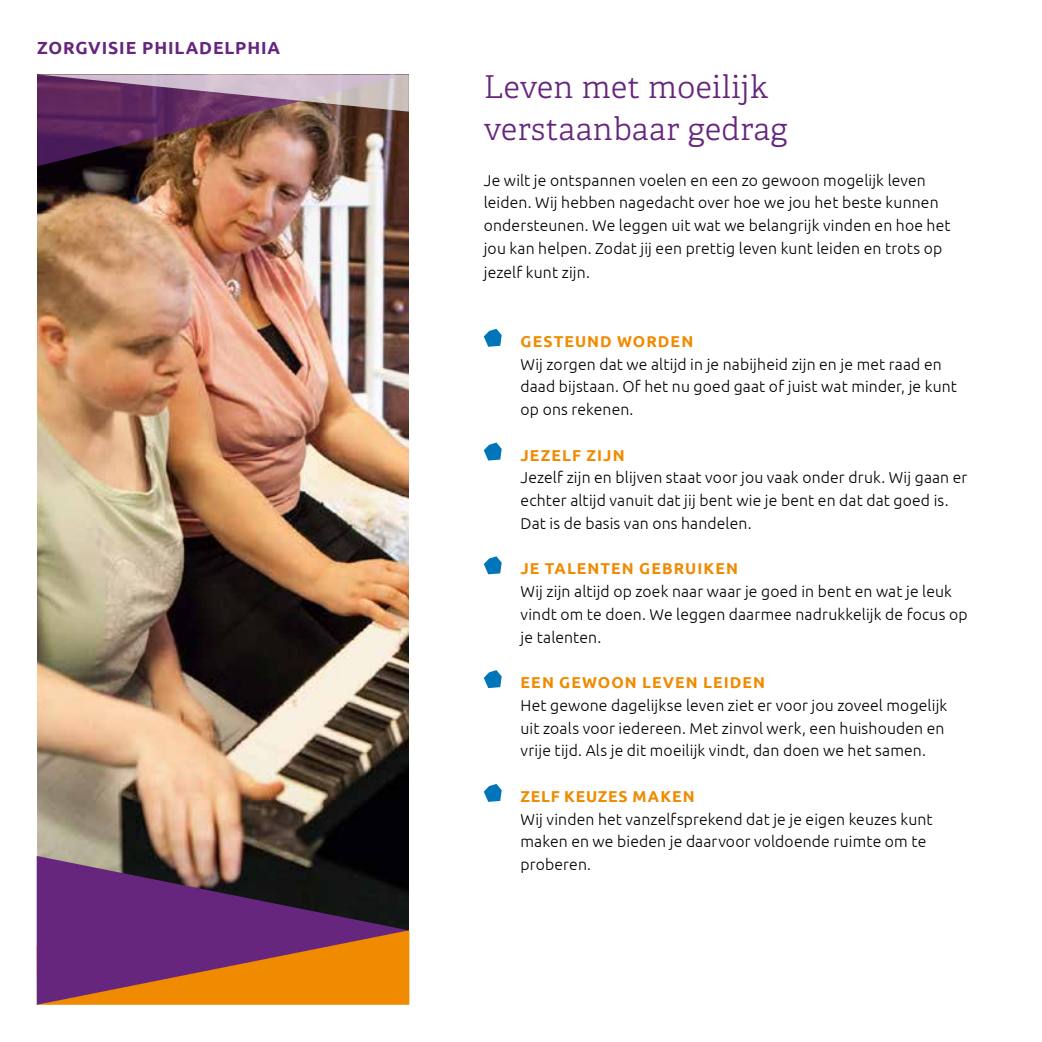
<style>
.page{position:relative;width:1042px;height:1042px;background:#fff}
.page>*{position:absolute;margin:0;border:0;box-sizing:border-box;transform-origin:0 0}
.t1{font:300 31.5px/42px "Adelle";letter-spacing:.015em;color:#66267e}
.t2{font:700 17.5px "Ubuntu";letter-spacing:.05em;color:#66267e}
.t3{font:300 15.75px/22.8px "Ubuntu";letter-spacing:.01em;color:#000}
.t4{font:700 15.75px "Ubuntu";letter-spacing:.07em;color:#f08a00}
.t5{font:700 15.75px "Ubuntu";letter-spacing:.05em;color:#f08a00}
</style>
<div class="page">
<img style="left:37px;top:166px;width:372px;height:690px">
<svg style="left:37px;top:856px;width:372px;height:149px;background:#7a3f48"></svg>
<img style="left:37px;top:74px;width:372px;height:92px">
<svg style="left:484px;top:329px;width:18px;height:18px"></svg>
<svg style="left:484px;top:442px;width:18px;height:18px"></svg>
<svg style="left:484px;top:556px;width:18px;height:18px"></svg>
<svg style="left:484px;top:670px;width:18px;height:18px"></svg>
<svg style="left:484px;top:784px;width:18px;height:18px"></svg>
<p class="t2" style="left:37px;top:37px;width:244px">ZORGVISIE PHILADELPHIA</p>
<h1 class="t1" style="left:484px;top:67px;width:305px">Leven met moeilijk verstaanbaar gedrag</h1>
<p class="t3" style="left:484px;top:168px;width:468px">Je wilt je ontspannen voelen en een zo gewoon mogelijk leven leiden. Wij hebben nagedacht over hoe we jou het beste kunnen ondersteunen. We leggen uit wat we belangrijk vinden en hoe het jou kan helpen. Zodat jij een prettig leven kunt leiden en trots op</p>
<p class="t3" style="left:484px;top:261px;width:108px">jezelf kunt zijn.</p>
<p class="t4" style="left:520px;top:332px;width:174px">GESTEUND WORDEN</p>
<p class="t3" style="left:520px;top:352px;width:438px">Wij zorgen dat we altijd in je nabijheid zijn en je met raad en daad bijstaan. Of het nu goed gaat of juist wat minder, je kunt op ons rekenen.</p>
<p class="t4" style="left:520px;top:445px;width:106px">JEZELF ZIJN</p>
<p class="t3" style="left:520px;top:466px;width:448px">Jezelf zijn en blijven staat voor jou vaak onder druk. Wij gaan er echter altijd vanuit dat jij bent wie je bent en dat dat goed is.<br>Dat is de basis van ons handelen.</p>
<p class="t4" style="left:520px;top:559px;width:219px">JE TALENTEN GEBRUIKEN</p>
<p class="t3" style="left:520px;top:580px;width:448px">Wij zijn altijd op zoek naar waar je goed in bent en wat je leuk vindt om te doen. We leggen daarmee nadrukkelijk de focus op je talenten.</p>
<p class="t4" style="left:520px;top:673px;width:246px">EEN GEWOON LEVEN LEIDEN</p>
<p class="t3" style="left:520px;top:693px;width:428px">Het gewone dagelijkse leven ziet er voor jou zoveel mogelijk uit zoals voor iedereen. Met zinvol werk, een huishouden en vrije tijd. Als je dit moeilijk vindt, dan doen we het samen.</p>
<p class="t5" style="left:520px;top:787px;width:176px">ZELF KEUZES MAKEN</p>
<p class="t3" style="left:520px;top:807px;width:413px">Wij vinden het vanzelfsprekend dat je je eigen keuzes kunt maken en we bieden je daarvoor voldoende ruimte om te proberen.</p>
</div>
